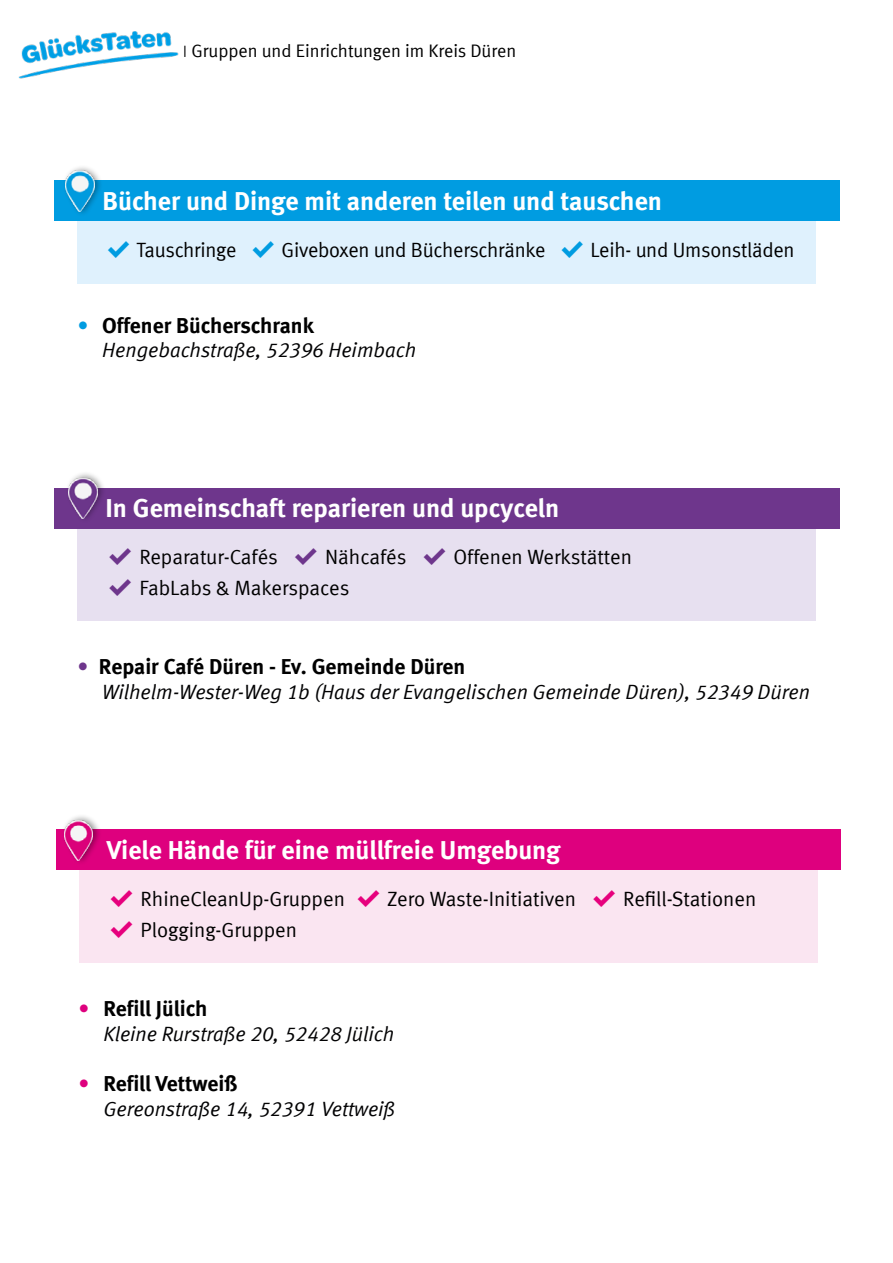
<style>
.page{position:relative;width:893px;height:1263px;background:#fff}
.page>*{position:absolute;margin:0;border:0;box-sizing:border-box;transform-origin:0 0}
.t1{font:700 26.1px "VZ Meta LF";color:#fff}
.t2{font:700 21.75px "VZ Meta LF";color:#000}
.t3{font:20.55px "VZ Meta LF";letter-spacing:-.005em;color:#000}
.t4{font:italic 20.55px "VZ Meta LF";color:#020203}
.t5{font:18.15px "VZ Meta LF";color:#000}
.s1{font-family:"Calibri";font-weight:300}
.s2{color:#009ce1}
.s3{font-weight:400;color:#009ce1}
.s4{color:#6e368c}
.s5{color:#e6007d}
.s6{color:#de007e}
</style>
<div class="page">
<img style="left:18px;top:31px;width:161px;height:48px">
<div style="left:77px;top:520px;width:739px;height:101px;background:#e7e0f0"></div>
<div style="left:54px;top:488px;width:785px;height:40px;background:#6e368c"></div>
<div style="left:66px;top:471px;width:40px;height:52px;background:#000;opacity:.4"></div>
<img style="left:69px;top:472px;width:28px;height:46px">
<div style="left:77px;top:213px;width:739px;height:70px;background:#dff1fd"></div>
<div style="left:54px;top:180px;width:785px;height:41px;background:#009ce1"></div>
<div style="left:63px;top:165px;width:40px;height:52px;background:#000;opacity:.4"></div>
<img style="left:66px;top:165px;width:28px;height:46px">
<div style="left:79px;top:862px;width:738px;height:101px;background:#fae5f1"></div>
<div style="left:56px;top:829px;width:784px;height:41px;background:#de007e"></div>
<div style="left:62px;top:814px;width:40px;height:52px;background:#000;opacity:.4"></div>
<img style="left:65px;top:814px;width:28px;height:46px">
<p class="t5" style="left:183px;top:40px;width:335px"><span class="s1">ӏ</span> Gruppen und Einrichtungen im Kreis Düren</p>
<p class="t1" style="left:102px;top:185px;width:561px">Bücher und Dinge mit anderen teilen und tauschen</p>
<p class="t3" style="left:105px;top:238px;width:691px"><span class="s2">✔</span> Tauschringe <span class="s2">✔</span> Giveboxen und Bücherschränke <span class="s2">✔</span> Leih- und Umsonstläden</p>
<p class="t2" style="left:78px;top:312px;width:238px"><span class="s3">•</span> Offener Bücherschrank</p>
<p class="t4" style="left:102px;top:338px;width:315px">Hengebachstraße, 52396 Heimbach</p>
<p class="t1" style="left:105px;top:493px;width:455px">In Gemeinschaft reparieren und upcyceln</p>
<p class="t3" style="left:106px;top:545px;width:527px"><span class="s4">✔</span> Reparatur-Cafés <span class="s4">✔</span> Nähcafés <span class="s4">✔</span> Offenen Werkstätten</p>
<p class="t3" style="left:106px;top:576px;width:245px"><span class="s4">✔</span> FabLabs &amp; Makerspaces</p>
<p class="t2" style="left:78px;top:653px;width:389px"><span class="s4">•</span> Repair Café Düren - Ev. Gemeinde Düren</p>
<p class="t4" style="left:102px;top:680px;width:709px">Wilhelm-Wester-Weg 1b (Haus der Evangelischen Gemeinde Düren), 52349 Düren</p>
<p class="t1" style="left:107px;top:835px;width:455px">Viele Hände für eine müllfreie Umgebung</p>
<p class="t3" style="left:108px;top:887px;width:650px"><span class="s5">✔</span> RhineCleanUp-Gruppen <span class="s5">✔</span> Zero Waste-Initiativen <span class="s5">✔</span> Refill-Stationen</p>
<p class="t3" style="left:108px;top:918px;width:191px"><span class="s5">✔</span> Plogging-Gruppen</p>
<p class="t2" style="left:79px;top:995px;width:130px"><span class="s6">•</span> Refill Jülich</p>
<p class="t4" style="left:103px;top:1022px;width:292px">Kleine Rurstraße 20, 52428 Jülich</p>
<p class="t2" style="left:79px;top:1071px;width:160px"><span class="s6">•</span> Refill Vettweiß</p>
<p class="t4" style="left:103px;top:1097px;width:293px">Gereonstraße 14, 52391 Vettweiß</p>
</div>
